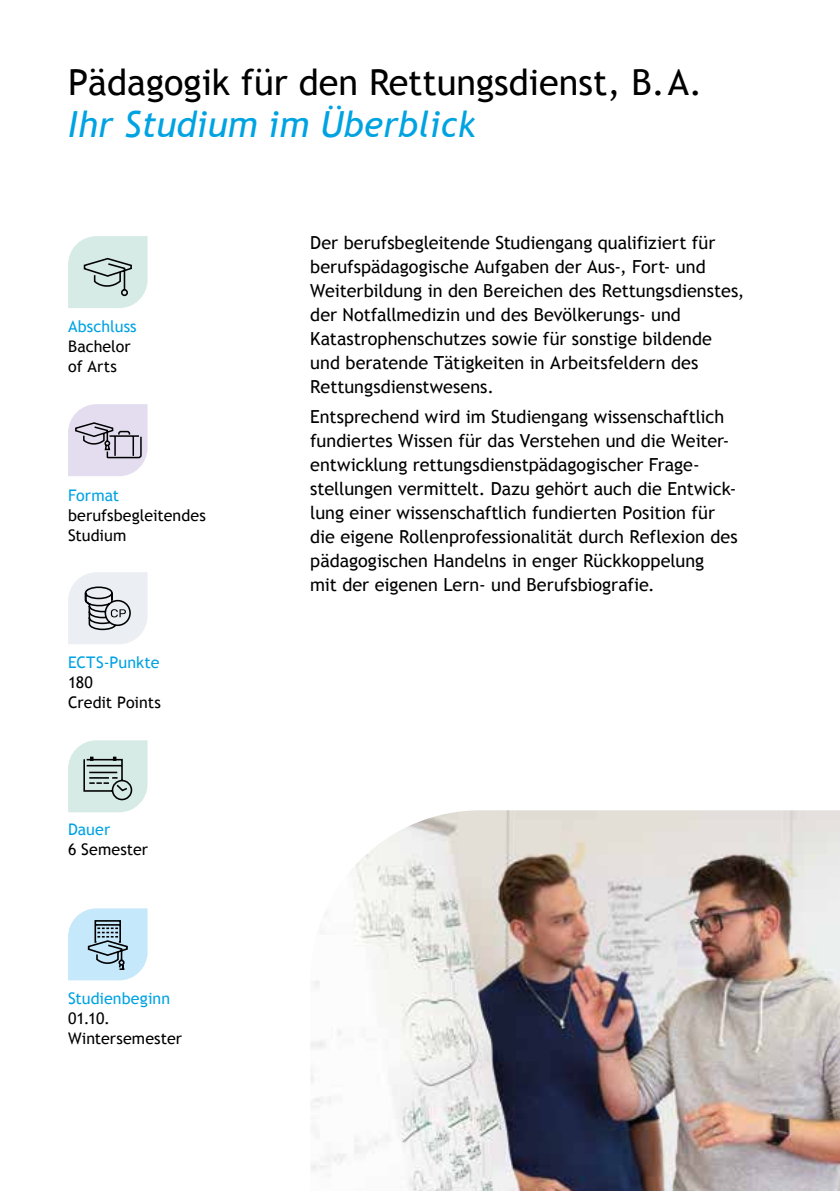
<style>
.page{position:relative;width:840px;height:1191px;background:#fff}
.page>*{position:absolute;margin:0;border:0;box-sizing:border-box;transform-origin:0 0}
.t1{font:36px "Trebuchet MS";color:#000}
.t2{font:italic 36px "Trebuchet MS";color:#00a3e2}
.t3{font:18px/24px "Trebuchet MS";color:#000}
.t4{font:16px/20px "Trebuchet MS";color:#000}
.t5{font:16px "Trebuchet MS";letter-spacing:.005em;color:#00a3e2}
</style>
<div class="page">
<img style="left:310px;top:810px;width:529px;height:381px">
<svg style="left:68px;top:236px;width:79px;height:72px;background:#ccdfda"></svg>
<svg style="left:68px;top:572px;width:79px;height:72px;background:#d8dbdf"></svg>
<svg style="left:68px;top:740px;width:79px;height:72px;background:#c6d8d4"></svg>
<svg style="left:68px;top:908px;width:79px;height:72px;background:#b8d5e5"></svg>
<svg style="left:68px;top:404px;width:79px;height:72px;background:#d2cddc"></svg>
<h1 class="t1" style="left:68px;top:61px;width:635px">Pädagogik für den Rettungsdienst, B.A.</h1>
<h1 class="t2" style="left:68px;top:103px;width:409px">Ihr Studium im Überblick</h1>
<p class="t5" style="left:68px;top:317px;width:70px">Abschluss</p>
<p class="t4" style="left:68px;top:336px;width:64px">Bachelor of Arts</p>
<p class="t5" style="left:68px;top:485px;width:53px">Format</p>
<p class="t4" style="left:68px;top:505px;width:139px">berufsbegleitendes<br>Studium</p>
<p class="t5" style="left:68px;top:652px;width:93px">ECTS-Punkte</p>
<p class="t4" style="left:68px;top:672px;width:94px">180<br>Credit Points</p>
<p class="t5" style="left:68px;top:820px;width:44px">Dauer</p>
<p class="t4" style="left:68px;top:840px;width:82px">6 Semester</p>
<p class="t5" style="left:68px;top:989px;width:103px">Studienbeginn</p>
<p class="t4" style="left:68px;top:1009px;width:115px">01.10.<br>Wintersemester</p>
<p class="t3" style="left:310px;top:231px;width:435px">Der berufsbegleitende Studiengang qualifiziert für berufspädagogische Aufgaben der Aus-, Fort- und Weiterbildung in den Bereichen des Rettungsdienstes, der Notfallmedizin und des Bevölkerungs- und Katastrophenschutzes sowie für sonstige bildende und beratende Tätigkeiten in Arbeitsfeldern des Rettungsdienstwesens.</p>
<p class="t3" style="left:310px;top:405px;width:429px">Entsprechend wird im Studiengang wissenschaftlich fundiertes Wissen für das Verstehen und die Weiter&shy;entwicklung rettungsdienstpädagogischer Frage&shy;stellungen vermittelt. Dazu gehört auch die Entwick&shy;lung einer wissenschaftlich fundierten Position für die eigene Rollenprofessionalität durch Reflexion des pädagogischen Handelns in enger Rückkoppelung<br>mit der eigenen Lern- und Berufsbiografie.</p>
</div>
